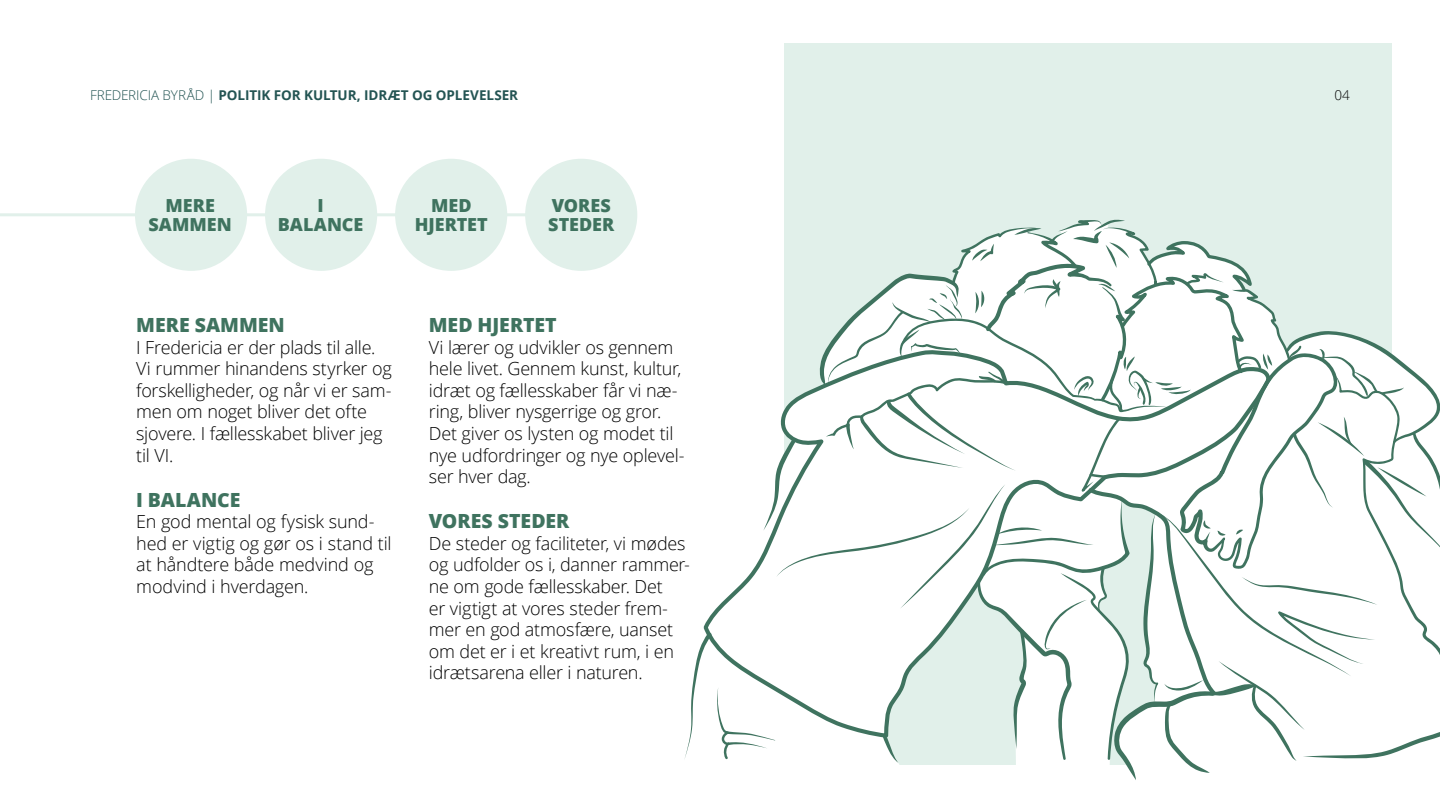
<style>
.page{position:relative;width:1440px;height:810px;background:#fff}
.page>*{position:absolute;margin:0;border:0;box-sizing:border-box;transform-origin:0 0}
.FK_mellemrubrik{font:800 19.5px "Open Sans";color:#3f735f}
.FK_brød{font:300 18px/21.6px "Open Sans";letter-spacing:-.015em;color:#000}
.FK_brød-2{font:800 18px/18.8px "Open Sans";color:#3f735f;text-align:center}
.t1{font:700 13.5px "Open Sans";letter-spacing:-.01em;color:#235453}
.t2{font:300 13.5px "Open Sans";color:#000}
.s1{font-weight:300}
</style>
<div class="page">
<div style="left:784px;top:44px;width:608px;height:721px;background:#e1f0ea"></div>
<svg style="left:684px;top:219px;width:756px;height:561px"></svg>
<div style="left:135px;top:159px;width:112px;height:112px;background:#e1f0ea;border-radius:50%"></div>
<div style="left:265px;top:159px;width:112px;height:112px;background:#e1f0ea;border-radius:50%"></div>
<div style="left:395px;top:159px;width:112px;height:112px;background:#e1f0ea;border-radius:50%"></div>
<div style="left:525px;top:159px;width:112px;height:112px;background:#e1f0ea;border-radius:50%"></div>
<hr style="left:0;top:213px;width:594px;height:3px;background:#e1f0ea">
<p class="t1" style="left:90px;top:85px;width:430px"><span class="s1">FREDERICIA BYRÅD |</span> POLITIK FOR KULTUR, IDRÆT OG OPLEVELSER</p>
<p class="t2" style="left:1334px;top:85px;width:17px">04</p>
<p class="FK_brød-2" style="left:149px;top:195px;width:85px">MERE<br>SAMMEN</p>
<p class="FK_brød-2" style="left:278px;top:196px;width:87px">I<br>BALANCE</p>
<p class="FK_brød-2" style="left:415px;top:195px;width:75px">MED<br>HJERTET</p>
<p class="FK_brød-2" style="left:548px;top:195px;width:68px;text-align:left">VORES<br>STEDER</p>
<p class="FK_mellemrubrik" style="left:136px;top:310px;width:150px">MERE SAMMEN</p>
<p class="FK_brød" style="left:136px;top:336px;width:257px">I Fredericia er der plads til alle.<br>Vi rummer hinandens styrker og forskelligheder, og når vi er sam&shy;men om noget bliver det ofte sjovere. I fællesskabet bliver jeg til VI.</p>
<p class="FK_mellemrubrik" style="left:136px;top:485px;width:106px">I BALANCE</p>
<p class="FK_brød" style="left:136px;top:510px;width:257px">En god mental og fysisk sund&shy;hed er vigtig og gør os i stand til at håndtere både medvind og modvind i hverdagen.</p>
<p class="FK_mellemrubrik" style="left:429px;top:310px;width:129px">MED HJERTET</p>
<p class="FK_brød" style="left:429px;top:336px;width:257px">Vi lærer og udvikler os gennem hele livet. Gennem kunst, kultur, idræt og fællesskaber får vi næ&shy;ring, bliver nysgerrige og gror.<br>Det giver os lysten og modet til nye udfordringer og nye oplevel&shy;ser hver dag.</p>
<p class="FK_mellemrubrik" style="left:429px;top:506px;width:142px">VORES STEDER</p>
<p class="FK_brød" style="left:429px;top:532px;width:263px">De steder og faciliteter, vi mødes og udfolder os i, danner rammer&shy;ne om gode fællesskaber. Det<br>er vigtigt at vores steder frem&shy;mer en god atmosfære, uanset om det er i et kreativt rum, i en idrætsarena eller i naturen.</p>
</div>
